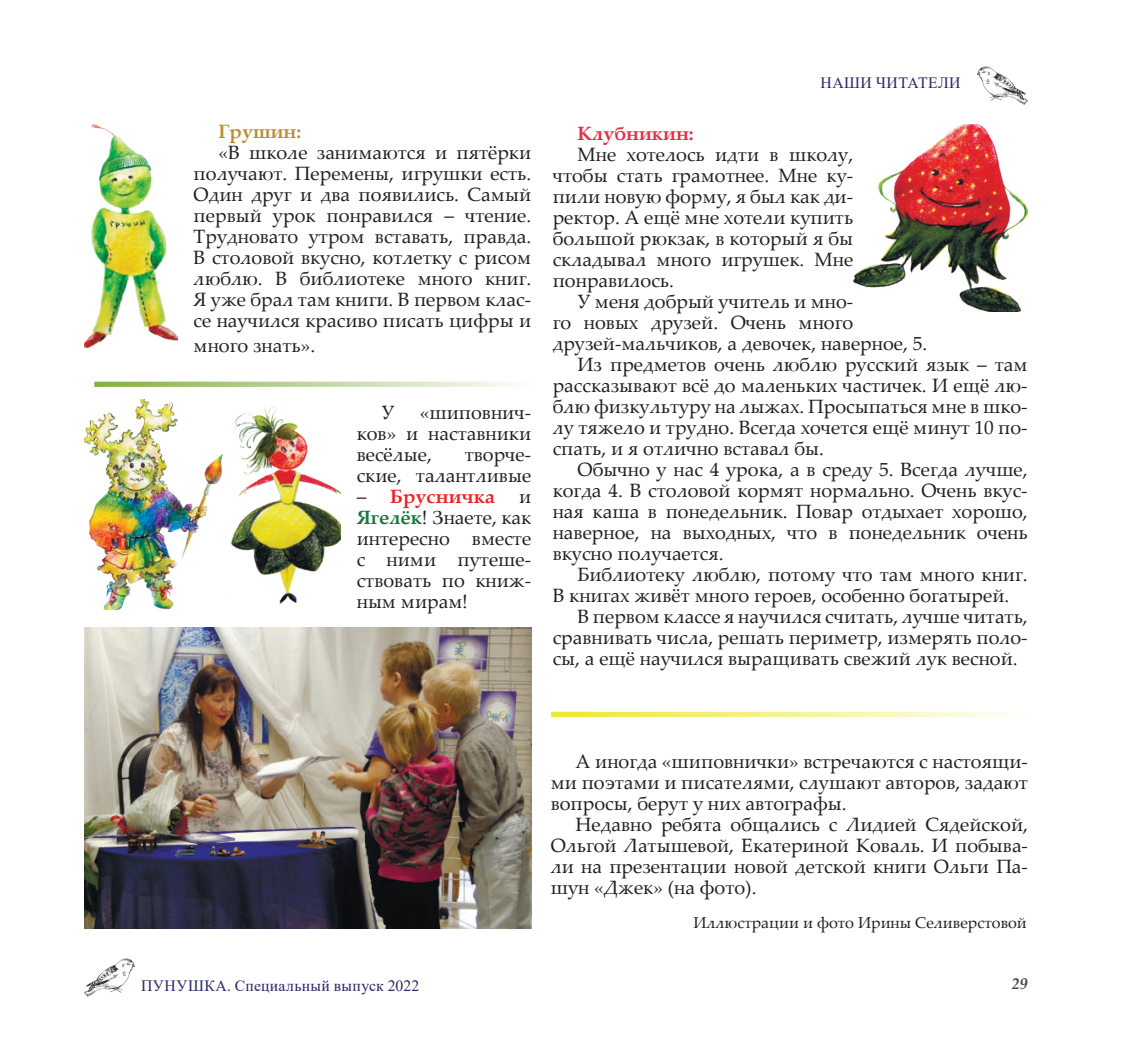
<style>
.page{position:relative;width:1127px;height:1052px;background:#fff}
.page>*{position:absolute;margin:0;border:0;box-sizing:border-box;transform-origin:0 0}
.t1{font:19.25px/21px "Palatino Linotype";color:#231f20;text-align:justify}
.t2{font:700 19.25px "Palatino Linotype";color:#e82d43}
.t3{font:700 19.25px "Palatino Linotype";color:#ba8e34}
.t4{font:15.75px "Times New Roman";letter-spacing:.025em;color:#272868}
.t5{font:15.75px "Palatino Linotype";color:#231f20}
.t6{font:italic 700 15.75px "Palatino Linotype";color:#454647}
.s1{font-weight:700;color:#ea2424}
.s2{font-weight:700;color:#14783d}
</style>
<div class="page">
<img style="left:977px;top:66px;width:50px;height:39px">
<img style="left:84px;top:958px;width:51px;height:39px">
<img style="left:85px;top:628px;width:446px;height:300px">
<svg style="left:94px;top:382px;width:419px;height:5px;background:#bfd59d"></svg>
<img style="left:84px;top:124px;width:94px;height:223px">
<img style="left:853px;top:124px;width:174px;height:188px">
<svg style="left:551px;top:712px;width:458px;height:5px;background:#f4f293"></svg>
<img style="left:85px;top:400px;width:134px;height:209px">
<img style="left:219px;top:406px;width:122px;height:198px">
<p class="t3" style="left:218px;top:118px;width:84px">Грушин:</p>
<p class="t1" style="left:193px;top:141px;width:339px;text-indent:25px">«В школе занимаются и пятёрки получают. Перемены, игрушки есть.<br>Один друг и два появились. Самый первый урок понравился – чтение.<br>Трудновато утром вставать, правда.<br>В столовой вкусно, котлетку с рисом люблю. В библиотеке много книг.<br>Я уже брал там книги. В первом клас&shy;се научился красиво писать цифры и</p>
<p class="t1" style="left:193px;top:335px;width:123px">много знать».</p>
<p class="t1" style="left:381px;top:401px;width:14px">У</p>
<p class="t1" style="left:356px;top:401px;width:176px;text-indent:63px">«шиповнич&shy;ков» и наставники весёлые,</p>
<p class="t1" style="left:356px;top:443px;width:176px;text-align:right">творче-<br>ские, талантливые</p>
<p class="t1" style="left:356px;top:485px;width:176px">– <span class="s1">Брусничка</span> и <span class="s2">Ягелёк</span>! Знаете, как интересно вместе с ними путеше&shy;ствовать по книж&shy;ным мирам!</p>
<p class="t4" style="left:820px;top:71px;width:141px">НАШИ ЧИТАТЕЛИ</p>
<p class="t2" style="left:577px;top:120px;width:118px">Клубникин:</p>
<p class="t1" style="left:552px;top:143px;width:302px;text-indent:25px">Мне хотелось идти в школу, чтобы стать грамотнее. Мне ку&shy;пили новую форму, я был как ди&shy;ректор. А ещё мне хотели купить большой рюкзак, в который я бы складывал много игрушек. Мне понравилось.</p>
<p class="t1" style="left:577px;top:290px;width:277px">У меня добрый учитель и мно-</p>
<p class="t1" style="left:552px;top:311px;width:302px">го новых друзей. Очень много</p>
<p class="t1" style="left:552px;top:332px;width:376px">друзей-мальчиков, а девочек, наверное, 5.</p>
<p class="t1" style="left:577px;top:353px;width:451px">Из предметов очень люблю русский язык – там</p>
<p class="t1" style="left:552px;top:374px;width:476px">рассказывают всё до маленьких частичек. И ещё лю-</p>
<p class="t1" style="left:552px;top:395px;width:476px">блю физкультуру на лыжах. Просыпаться мне в шко-</p>
<p class="t1" style="left:552px;top:416px;width:476px">лу тяжело и трудно. Всегда хочется ещё минут 10 по-</p>
<p class="t1" style="left:552px;top:437px;width:273px">спать, и я отлично вставал бы.</p>
<p class="t1" style="left:577px;top:458px;width:451px">Обычно у нас 4 урока, а в среду 5. Всегда лучше,</p>
<p class="t1" style="left:552px;top:479px;width:476px">когда 4. В столовой кормят нормально. Очень вкус-</p>
<p class="t1" style="left:552px;top:500px;width:476px">ная каша в понедельник. Повар отдыхает хорошо,</p>
<p class="t1" style="left:552px;top:521px;width:476px">наверное, на выходных, что в понедельник очень</p>
<p class="t1" style="left:552px;top:542px;width:172px">вкусно получается.</p>
<p class="t1" style="left:577px;top:563px;width:451px">Библиотеку люблю, потому что там много книг.</p>
<p class="t1" style="left:552px;top:584px;width:458px">В книгах живёт много героев, особенно богатырей.</p>
<p class="t1" style="left:577px;top:605px;width:451px">В первом классе я научился считать, лучше читать,</p>
<p class="t1" style="left:552px;top:626px;width:476px">сравнивать числа, решать периметр, измерять поло-</p>
<p class="t1" style="left:552px;top:647px;width:466px">сы, а ещё научился выращивать свежий лук весной.</p>
<p class="t4" style="left:141px;top:974px;width:280px">ПУНУШКА. Специальный выпуск 2022</p>
<p class="t1" style="left:550px;top:750px;width:478px;text-indent:25px">А иногда «шиповнички» встречаются с настоящи&shy;ми поэтами и писателями, слушают авторов, задают вопросы, берут у них автографы.</p>
<p class="t1" style="left:550px;top:813px;width:478px;text-indent:25px">Недавно ребята общались с Лидией Сядейской, Ольгой Латышевой, Екатериной Коваль. И побыва&shy;ли на презентации новой детской книги Ольги Па&shy;шун «Джек» (на фото).</p>
<p class="t5" style="left:693px;top:911px;width:335px">Иллюстрации и фото Ирины Селиверстовой</p>
<p class="t6" style="left:1011px;top:972px;width:17px">29</p>
</div>
